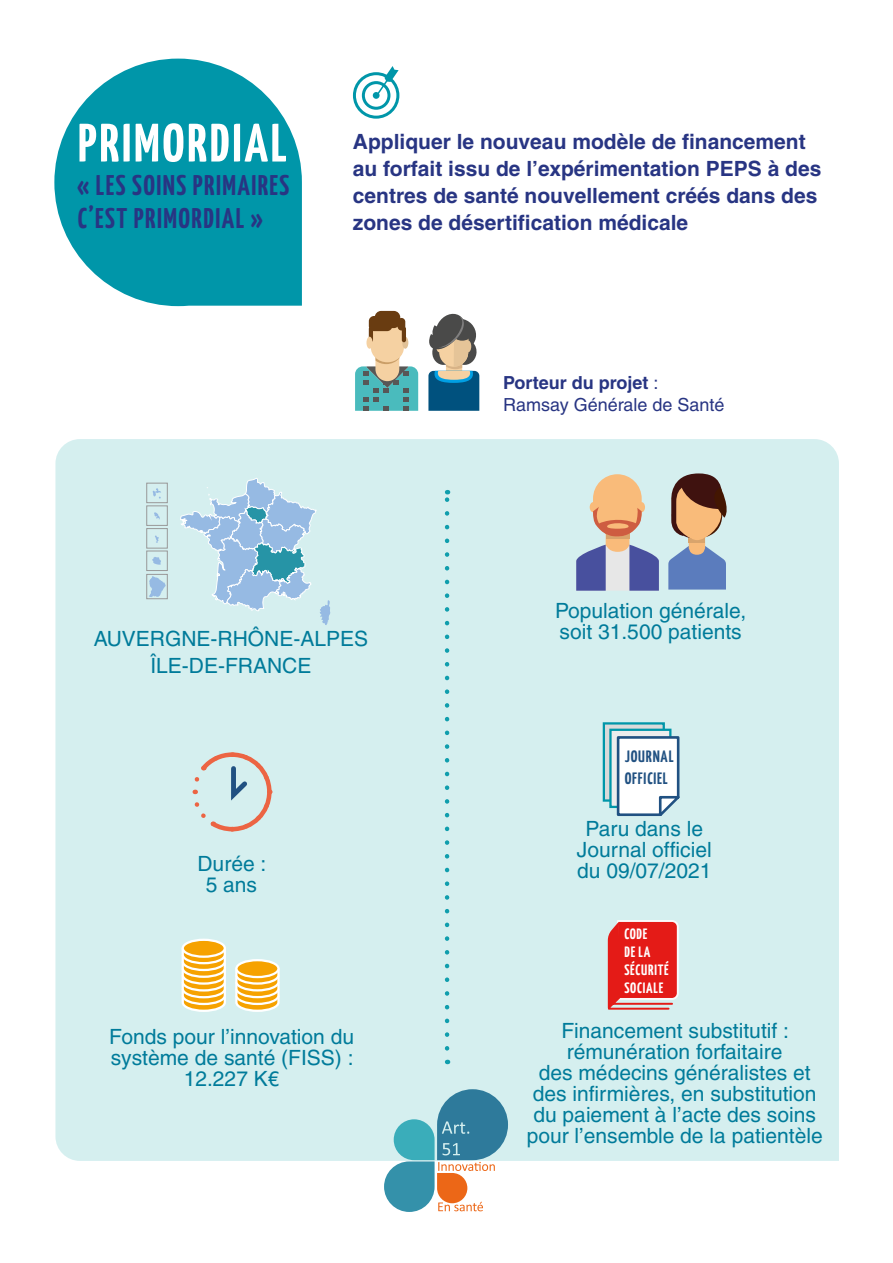
<style>
.page{position:relative;width:893px;height:1263px;background:#fff}
.page>*{position:absolute;margin:0;border:0;box-sizing:border-box;transform-origin:0 0}
.t1{font:700 54px "Yanone Kaffeesatz";letter-spacing:.05em;color:#fff}
.t2{font:700 28.5px/33px "Yanone Kaffeesatz";letter-spacing:.05em;color:#283583}
.t3{font:21px/21px "Helvetica";color:#007b9a;text-align:center}
.t4{font:700 21px/27px "Helvetica";color:#283583}
.t5{font:18px/21.6px "Helvetica";color:#283583}
.t6{font:700 16.5px/22.5px "Yanone Kaffeesatz";letter-spacing:.05em;color:#215182}
.t7{font:700 15px/18px "Yanone Kaffeesatz";letter-spacing:.05em;color:#fff}
.s1{font-weight:700}
</style>
<div class="page">
<svg style="left:54px;top:59px;width:248px;height:247px;fill:#0096a9"></svg>
<div style="left:362px;top:81px;width:28px;height:29px;border:3px solid #0096a9;border-radius:50%"></div>
<div style="left:353px;top:72px;width:46px;height:47px;border:3px solid #0096a9;border-radius:50%"></div>
<div style="left:373px;top:92px;width:7px;height:7px;background:#0096a9;border-radius:50%"></div>
<svg style="left:375px;top:66px;width:24px;height:32px"></svg>
<svg style="left:384px;top:1161px;width:111px;height:51px"></svg>
<div style="left:55px;top:439px;width:784px;height:722px;background:#d5efef"></div>
<svg style="left:355px;top:316px;width:63px;height:95px"></svg>
<hr style="left:369px;top:327px;width:4px;height:15px;background:#693c11;border-radius:2px">
<div style="left:366px;top:337px;width:7px;height:12px;background:#f5d1a2;border-radius:50%"></div>
<div style="left:402px;top:337px;width:6px;height:12px;background:#e1c196;border-radius:50%"></div>
<div style="left:369px;top:316px;width:23px;height:15px;background:#693c11;border-radius:5px"></div>
<div style="left:375px;top:311px;width:25px;height:17px;background:#693c11;border-radius:6px"></div>
<div style="left:398px;top:318px;width:7px;height:12px;background:#693c11;border-radius:4px"></div>
<hr style="left:402px;top:327px;width:4px;height:15px;background:#693c11;border-radius:2px">
<svg style="left:428px;top:313px;width:51px;height:98px"></svg>
<svg style="left:234px;top:966px;width:47px;height:47px"></svg>
<svg style="left:180px;top:946px;width:47px;height:67px"></svg>
<div style="left:183px;top:940px;width:42px;height:17px;background:#f6a200;border-radius:50%"></div>
<div style="left:182px;top:939px;width:44px;height:19px;border:2px solid #fff;border-radius:50%"></div>
<svg style="left:236px;top:960px;width:42px;height:17px"></svg>
<div style="left:235px;top:959px;width:45px;height:19px;border:2px solid #fff;border-radius:50%"></div>
<svg style="left:180px;top:478px;width:150px;height:147px;background:#b6d7e7"></svg>
<svg style="left:147px;top:483px;width:21px;height:116px;background:#c4dce1"></svg>
<svg style="left:190px;top:750px;width:84px;height:84px;background:#d2d9d6"></svg>
<svg style="left:607px;top:919px;width:73px;height:93px;background:#e34441"></svg>
<svg style="left:602px;top:721px;width:80px;height:96px"></svg>
<div style="left:638px;top:502px;width:7px;height:10px;background:#f9bb7a;border-radius:50%"></div>
<div style="left:590px;top:502px;width:6px;height:10px;background:#f9bb7a;border-radius:50%"></div>
<div style="left:593px;top:474px;width:49px;height:62px;background:#f9bb7a;border-radius:24px"></div>
<svg style="left:576px;top:507px;width:83px;height:84px;background:#aca5b3"></svg>
<svg style="left:668px;top:473px;width:63px;height:117px;background:#9a9496"></svg>
<h1 class="t1" style="left:78px;top:110px;width:211px">PRIMORDIAL</h1>
<h2 class="t2" style="left:78px;top:168px;width:213px">« LES SOINS PRIMAIRES<br>C’EST PRIMORDIAL »</h2>
<p class="t4" style="left:353px;top:128px;width:470px">Appliquer le nouveau modèle de financement au forfait issu de l’expérimentation PEPS à des centres de santé nouvellement créés dans des zones de désertification médicale</p>
<p class="t5" style="left:503px;top:372px;width:223px"><span class="s1">Porteur du projet</span> :<br>Ramsay Générale de Santé</p>
<p class="t3" style="left:94px;top:625px;width:276px;line-height:27px">AUVERGNE-RHÔNE-ALPES<br>ÎLE-DE-FRANCE</p>
<p class="t3" style="left:197px;top:853px;width:70px">Durée :<br>5 ans</p>
<p class="t3" style="left:109px;top:1026px;width:246px">Fonds pour l’innovation du système de santé (FISS) :<br>12.227 K€</p>
<p class="t3" style="left:555px;top:600px;width:193px;text-align:left">Population générale, soit 31.500 patients</p>
<p class="t6" style="left:625px;top:744px;width:50px">JOURNAL<br>OFFICIEL</p>
<p class="t3" style="left:577px;top:817px;width:136px">Paru dans le<br>Journal officiel du 09/07/2021</p>
<p class="t7" style="left:624px;top:924px;width:46px">CODE<br>DE LA<br>SÉCURITÉ<br>SOCIALE</p>
<p class="t3" style="left:527px;top:1020px;width:298px">Financement substitutif : rémunération forfaitaire<br>des médecins généralistes et des infirmières, en substitution du paiement à l’acte des soins pour l’ensemble de la patientèle</p>
</div>
